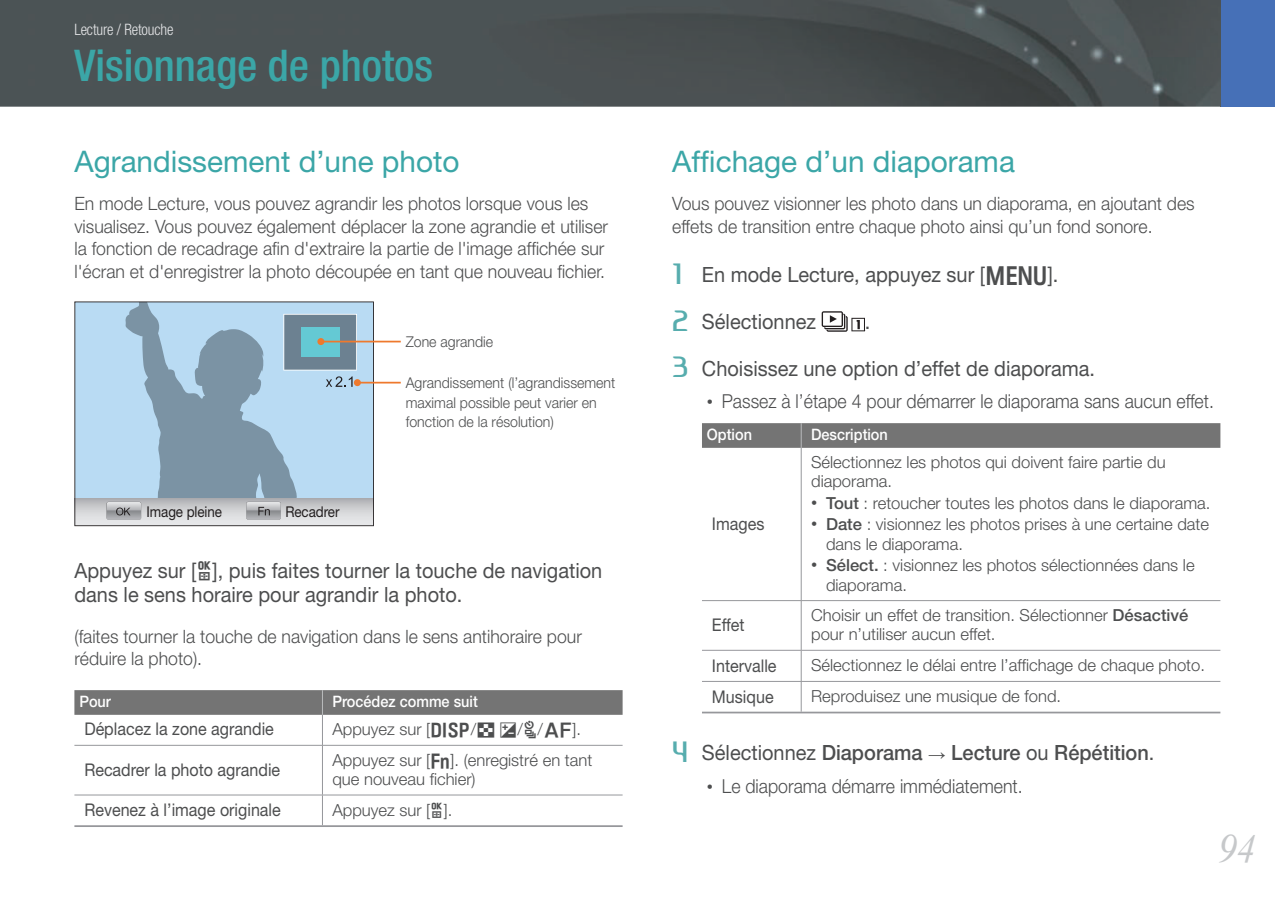
<style>
.page{position:relative;width:1275px;height:903px;background:#fff}
.page>*{position:absolute;margin:0;border:0;box-sizing:border-box;transform-origin:0 0}
.t1{font:500 condensed 43.75px "Helvetica Neue";color:#3ba6a7}
.t2{font:italic 40.25px "Times New Roman";color:#c6c8ca;scale:.95 1}
.t3{font:29.75px "Helvetica Neue";color:#3ba6a7}
.t4{font:21px/24.5px "Helvetica Neue";color:#4d4e4f;scale:.95 1}
.t5{font:500 21px "Helvetica Neue";color:#4d4e4f;scale:.95 1}
.t6{font:300 19.25px "Helvetica Neue";color:#4d4e4f;scale:.92 1}
.t7{font:300 18.38px/22.8px "Helvetica Neue";color:#4d4e4f;scale:.96 1}
.t8{font:17.5px "Helvetica Neue";color:#4d4e4f;scale:.92 1}
.t9{font:300 16.62px/19.2px "Helvetica Neue";color:#4d4e4f}
.t10{font:500 15.75px "Helvetica Neue";color:#fff;scale:.92 1}
.t11{font:300 condensed 15.75px "Helvetica Neue";letter-spacing:-.01em;color:#e6e7e9;scale:.96 1}
.t12{font:300 14.88px/19.2px "Helvetica Neue";color:#4d4e4f;scale:.95 1}
.t13{font:14.88px "Helvetica Neue";letter-spacing:-.005em;color:#231f20;scale:.9 1}
.s1{font-family:"NX1000"}
.s2{font-family:"NX1000";font-weight:400}
.s3{font-family:"Ageonebold";font-size:26.25px;color:#57adae}
.s4{font-family:"Arial";font-weight:400;font-size:17.5px}
.s5{font-weight:500}
.s6{font-family:"Ageonebold";font-weight:400;font-size:26.25px;color:#57adae}
.s7{font-weight:400}
</style>
<div class="page">
<div style="left:1220px;top:0;width:55px;height:107px;background:#4670b7"></div>
<img style="left:0;top:0;width:1221px;height:107px">
<svg style="left:74px;top:301px;width:300px;height:225px;background:#b6d1e5"></svg>
<svg style="left:107px;top:302px;width:250px;height:224px;background:#a1bcce"></svg>
<hr style="left:357px;top:382px;width:44px;height:1px;background:#ee792d">
<div style="left:354px;top:379px;width:7px;height:7px;background:#ee792d;border-radius:50%"></div>
<hr style="left:321px;top:341px;width:80px;height:1px;background:#ee792d">
<div style="left:317px;top:338px;width:7px;height:7px;background:#ee792d;border-radius:50%"></div>
<hr style="left:322px;top:715px;width:1px;height:30px;background:#96979b">
<hr style="left:74px;top:745px;width:549px;height:1px;background:#96979b">
<hr style="left:322px;top:746px;width:1px;height:49px;background:#96979b">
<hr style="left:74px;top:795px;width:549px;height:1px;background:#96979b">
<hr style="left:322px;top:795px;width:1px;height:30px;background:#96979b">
<hr style="left:74px;top:825px;width:549px;height:2px;background:#96979b">
<svg style="left:74px;top:690px;width:549px;height:25px;background:#767676"></svg>
<svg style="left:822px;top:311px;width:43px;height:21px"></svg>
<hr style="left:801px;top:448px;width:1px;height:152px;background:#96979b">
<hr style="left:702px;top:600px;width:518px;height:1px;background:#96979b">
<hr style="left:801px;top:601px;width:1px;height:49px;background:#96979b">
<hr style="left:702px;top:650px;width:518px;height:1px;background:#96979b">
<hr style="left:801px;top:651px;width:1px;height:30px;background:#96979b">
<hr style="left:702px;top:681px;width:518px;height:1px;background:#96979b">
<hr style="left:801px;top:682px;width:1px;height:30px;background:#96979b">
<hr style="left:702px;top:712px;width:518px;height:1px;background:#96979b">
<svg style="left:702px;top:423px;width:518px;height:25px;background:#757575"></svg>
<p class="t11" style="left:74px;top:23px;width:105px">Lecture / Retouche</p>
<h1 class="t1" style="left:74px;top:50px;width:360px">Visionnage de photos</h1>
<h3 class="t3" style="left:74px;top:151px;width:387px">Agrandissement d’une photo</h3>
<p class="t7" style="left:74px;top:194px;width:557px">En mode Lecture, vous pouvez agrandir les photos lorsque vous les visualisez. Vous pouvez également déplacer la zone agrandie et utiliser la fonction de recadrage afin d'extraire la partie de l'image affichée sur l'écran et d'enregistrer la photo découpée en tant que nouveau fichier.</p>
<p class="t13" style="left:146px;top:506px;width:86px">Image pleine</p>
<p class="t13" style="left:285px;top:506px;width:62px">Recadrer</p>
<p class="t12" style="left:406px;top:334px;width:94px">Zone agrandie</p>
<p class="t12" style="left:406px;top:375px;width:222px">Agrandissement (l’agrandissement maximal possible peut varier en fonction de la résolution)</p>
<p class="t4" style="left:74px;top:560px;width:557px">Appuyez sur [<span class="s1">O</span>], puis faites tourner la touche de navigation dans le sens horaire pour agrandir la photo.</p>
<p class="t7" style="left:74px;top:626px;width:530px">(faites tourner la touche de navigation dans le sens antihoraire pour réduire la photo).</p>
<p class="t10" style="left:79px;top:696px;width:36px">Pour</p>
<p class="t10" style="left:332px;top:696px;width:160px">Procédez comme suit</p>
<p class="t8" style="left:84px;top:723px;width:208px">Déplacez la zone agrandie</p>
<p class="t9" style="left:332px;top:721px;width:250px">Appuyez sur [<span class="s2">D</span>/<span class="s2">I</span>/<span class="s2">C</span>/<span class="s2">F</span>].</p>
<p class="t8" style="left:84px;top:763px;width:214px">Recadrer la photo agrandie</p>
<p class="t9" style="left:332px;top:752px;width:261px">Appuyez sur [<span class="s2">F</span>]. (enregistré en tant que nouveau fichier)</p>
<p class="t8" style="left:84px;top:804px;width:215px">Revenez à l’image originale</p>
<p class="t9" style="left:332px;top:802px;width:122px">Appuyez sur [<span class="s2">O</span>].</p>
<h3 class="t3" style="left:672px;top:151px;width:344px">Affichage d’un diaporama</h3>
<p class="t7" style="left:672px;top:194px;width:546px">Vous pouvez visionner les photo dans un diaporama, en ajoutant des effets de transition entre chaque photo ainsi qu’un fond sonore.</p>
<p class="t4" style="left:672px;top:264px;width:408px"><span class="s3">1</span> En mode Lecture, appuyez sur [<span class="s1">M</span>].</p>
<p class="t4" style="left:672px;top:311px;width:153px"><span class="s3">2</span> Sélectionnez</p>
<p class="t4" style="left:865px;top:311px;width:7px">.</p>
<p class="t4" style="left:672px;top:358px;width:447px"><span class="s3">3</span> Choisissez une option d’effet de diaporama.</p>
<p class="t6" style="left:707px;top:394px;width:553px"><span class="s4">•</span> Passez à l’étape 4 pour démarrer le diaporama sans aucun effet.</p>
<p class="t10" style="left:707px;top:429px;width:51px">Option</p>
<p class="t10" style="left:811px;top:429px;width:85px">Description</p>
<p class="t8" style="left:712px;top:517px;width:59px">Images</p>
<p class="t9" style="left:811px;top:454px;width:356px">Sélectionnez les photos qui doivent faire partie du diaporama.</p>
<p class="t9" style="left:811px;top:495px;width:401px"><span class="s4">•</span> <span class="s5">Tout</span> : retoucher toutes les photos dans le diaporama.</p>
<p class="t9" style="left:826px;top:516px;width:385px;text-indent:-15px"><span class="s4">•</span> <span class="s5">Date</span> : visionnez les photos prises à une certaine date dans le diaporama.</p>
<p class="t9" style="left:826px;top:557px;width:370px;text-indent:-15px"><span class="s4">•</span> <span class="s5">Sélect.</span> : visionnez les photos sélectionnées dans le diaporama.</p>
<p class="t8" style="left:712px;top:618px;width:37px">Effet</p>
<p class="t9" style="left:811px;top:607px;width:379px">Choisir un effet de transition. Sélectionner <span class="s5">Désactivé </span>pour n’utiliser aucun effet.</p>
<p class="t8" style="left:712px;top:659px;width:72px">Intervalle</p>
<p class="t9" style="left:811px;top:657px;width:395px">Sélectionnez le délai entre l’affichage de chaque photo.</p>
<p class="t8" style="left:712px;top:690px;width:69px">Musique</p>
<p class="t9" style="left:811px;top:688px;width:252px">Reproduisez une musique de fond.</p>
<p class="t5" style="left:672px;top:745px;width:509px"><span class="s6">4</span> <span class="s7">Sélectionnez</span> Diaporama <span class="s4">→</span> Lecture <span class="s7">ou</span> Répétition<span class="s7">.</span></p>
<p class="t6" style="left:707px;top:779px;width:345px"><span class="s4">•</span> Le diaporama démarre immédiatement.</p>
<h2 class="t2" style="left:1218px;top:826px;width:41px">94</h2>
</div>
